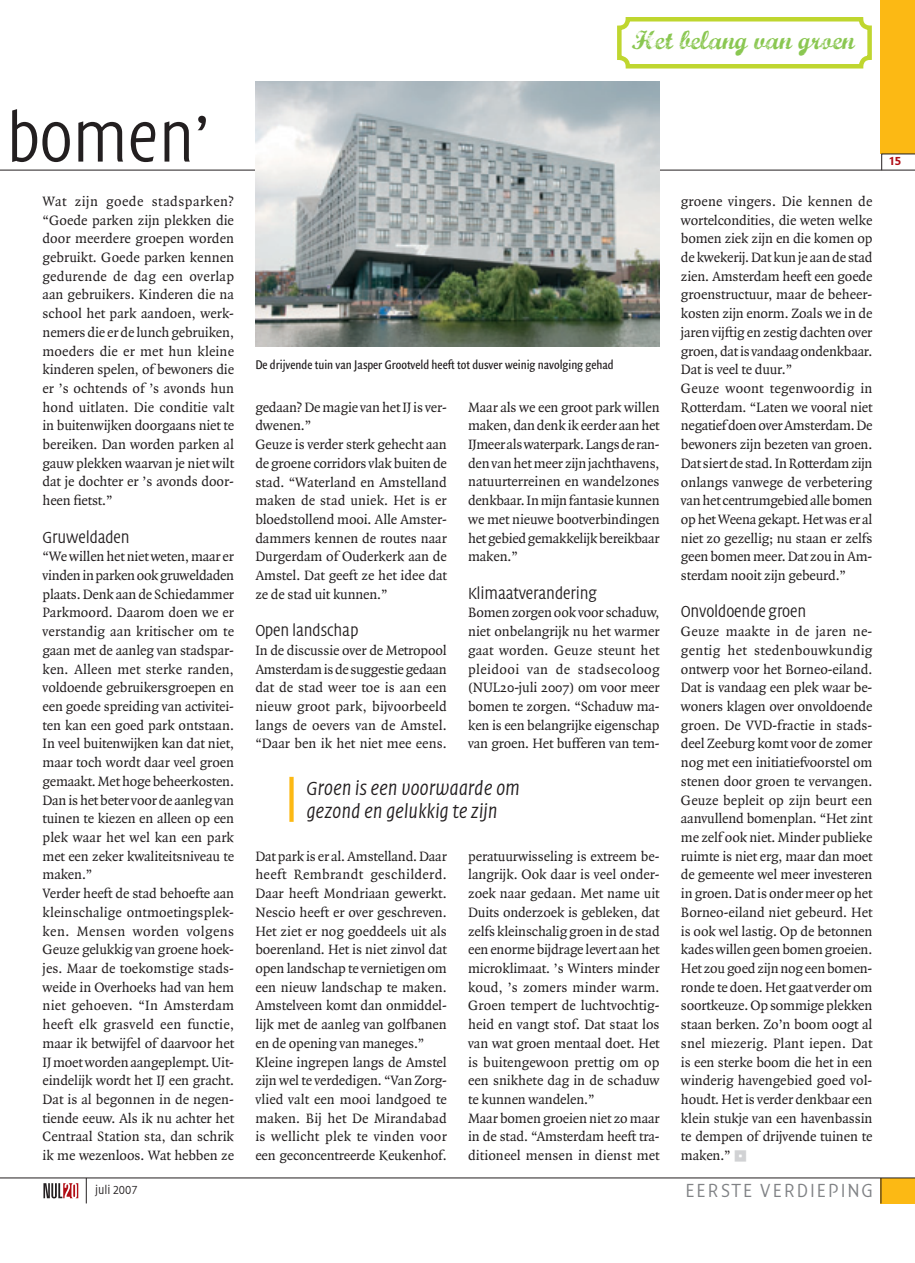
<style>
.page{position:relative;width:915px;height:1263px;background:#fff}
.page>*{position:absolute;margin:0;border:0;box-sizing:border-box;transform-origin:0 0}
.t1{font:300 67.5px "Quadraat Head";letter-spacing:-.005em;color:#231f20}
.t2{font:26.55px "Marcelle Script";letter-spacing:-.005em;color:#8ac751}
.t3{font:italic 300 19.5px/22.5px "Quadraat Head";letter-spacing:-.005em;color:#231f20}
.t4{font:300 19.5px "Quadraat Head";letter-spacing:.095em;color:#808285}
.t5{font:300 16.5px "Quadraat Head";letter-spacing:-.01em;color:#231f20}
.t6{font:14.55px/18.8px "Quadraat";letter-spacing:-.01em;color:#231f20;text-align:justify}
.t7{font:13.5px "Quadraat Sans Con";letter-spacing:-.005em;color:#231f20}
.t8{font:300 12px "Quadraat Head";letter-spacing:-.005em;color:#231f20}
.t9{font:700 12px "Quadraat Head";color:#b10d15}
</style>
<div class="page">
<div style="left:880px;top:0;width:34px;height:154px;background:#fcb914"></div>
<div style="left:880px;top:1178px;width:34px;height:25px;background:#fcb914"></div>
<hr style="left:0;top:170px;width:914px;height:1px;background:#231f20">
<hr style="left:0;top:1177px;width:914px;height:1px;background:#231f20">
<svg style="left:880px;top:153px;width:34px;height:18px"></svg>
<svg style="left:86px;top:1178px;width:1px;height:25px"></svg>
<svg style="left:43px;top:1183px;width:35px;height:15px"></svg>
<svg style="left:880px;top:1178px;width:1px;height:25px"></svg>
<svg style="left:289px;top:777px;width:4px;height:22px"></svg>
<svg style="left:289px;top:799px;width:4px;height:23px"></svg>
<img style="left:255px;top:81px;width:404px;height:265px">
<div style="left:617px;top:17px;width:254px;height:52px;border:4px solid #bfd62f;border-radius:9px"></div>
<h2 class="t2" style="left:631px;top:24px;width:224px">Het belang van groen</h2>
<h1 class="t1" style="left:6px;top:109px;width:203px">bomen’</h1>
<p class="t6" style="left:43px;top:193px;width:193px">Wat zijn goede stadsparken? “Goede parken zijn plekken die door meerdere groepen worden gebruikt. Goede parken kennen gedurende de dag een overlap aan gebruikers. Kinderen die na school het park aandoen, werk&shy;nemers die er de lunch gebruiken, moeders die er met hun kleine kinderen spelen, of bewoners die er ’s ochtends of ’s avonds hun hond uitlaten. Die conditie valt in buitenwijken doorgaans niet te bereiken. Dan worden parken al gauw plekken waarvan je niet wilt dat je dochter er ’s avonds door&shy;heen fietst.”</p>
<p class="t5" style="left:43px;top:530px;width:89px">Gruweldaden</p>
<p class="t6" style="left:43px;top:548px;width:193px;text-align:left">“We willen het niet weten, maar er vinden in parken ook gruweldaden plaats. Denk aan de Schiedammer<br>Parkmoord. Daarom doen we er verstandig aan kritischer om te gaan met de aanleg van stadspar&shy;ken. Alleen met sterke randen, voldoende gebruikersgroepen en een goede spreiding van activitei&shy;ten kan een goed park ontstaan.<br>In veel buitenwijken kan dat niet, maar toch wordt daar veel groen gemaakt. Met hoge beheerkosten.<br>Dan is het beter voor de aanleg van tuinen te kiezen en alleen op een plek waar het wel kan een park met een zeker kwaliteitsniveau te maken.”<br>Verder heeft de stad behoefte aan kleinschalige ontmoetingsplek&shy;ken. Mensen worden volgens<br>Geuze gelukkig van groene hoek&shy;jes. Maar de toekomstige stads&shy;weide in Overhoeks had van hem niet gehoeven. “In Amsterdam heeft elk grasveld een functie, maar ik betwijfel of daarvoor het<br>IJ moet worden aangeplempt. Uit&shy;eindelijk wordt het IJ een gracht.<br>Dat is al begonnen in de negen&shy;tiende eeuw. Als ik nu achter het<br>Centraal Station sta, dan schrik ik me wezenloos. Wat hebben ze</p>
<p class="t8" style="left:95px;top:1185px;width:44px">juli 2007</p>
<p class="t7" style="left:255px;top:359px;width:360px">De drijvende tuin van Jasper Grootveld heeft tot dusver weinig navolging gehad</p>
<p class="t6" style="left:255px;top:399px;width:193px;text-align:left">gedaan? De magie van het IJ is ver&shy;dwenen.”<br>Geuze is verder sterk gehecht aan de groene corridors vlak buiten de stad. “Waterland en Amstelland maken de stad uniek. Het is er bloedstollend mooi. Alle Amster&shy;dammers kennen de routes naar<br>Durgerdam of Ouderkerk aan de<br>Amstel. Dat geeft ze het idee dat ze de stad uit kunnen.”</p>
<p class="t5" style="left:255px;top:623px;width:105px">Open landschap</p>
<p class="t6" style="left:255px;top:642px;width:193px">In de discussie over de Metropool Amsterdam is de suggestie gedaan dat de stad weer toe is aan een nieuw groot park, bijvoorbeeld langs de oevers van de Amstel. “Daar ben ik het niet mee eens.</p>
<p class="t6" style="left:468px;top:399px;width:193px">Maar als we een groot park willen maken, dan denk ik eerder aan het IJmeer als waterpark. Langs de ran&shy;den van het meer zijn jachthavens, natuurterreinen en wandelzones denkbaar. In mijn fantasie kunnen we met nieuwe bootverbindingen het gebied gemakkelijk bereikbaar maken.”</p>
<p class="t5" style="left:468px;top:586px;width:130px">Klimaatverandering</p>
<p class="t6" style="left:468px;top:605px;width:193px">Bomen zorgen ook voor schaduw, niet onbelangrijk nu het warmer gaat worden. Geuze steunt het pleidooi van de stadsecoloog (NUL20-juli 2007) om voor meer bomen te zorgen. “Schaduw ma&shy;ken is een belangrijke eigenschap van groen. Het bufferen van tem-</p>
<h3 class="t3" style="left:306px;top:778px;width:215px">Groen is een voorwaarde om gezond en gelukkig te zijn</h3>
<p class="t6" style="left:255px;top:848px;width:193px;text-align:left">Dat park is er al. Amstelland. Daar heeft Rembrandt geschilderd.<br>Daar heeft Mondriaan gewerkt.<br>Nescio heeft er over geschreven.<br>Het ziet er nog goeddeels uit als boerenland. Het is niet zinvol dat open landschap te vernietigen om een nieuw landschap te maken.<br>Amstelveen komt dan onmiddel&shy;lijk met de aanleg van golfbanen en de opening van maneges.”<br>Kleine ingrepen langs de Amstel zijn wel te verdedigen. “Van Zorg&shy;vlied valt een mooi landgoed te maken. Bij het De Mirandabad is wellicht plek te vinden voor een geconcentreerde Keukenhof.</p>
<p class="t6" style="left:468px;top:848px;width:193px;text-align:left">peratuurwisseling is extreem be&shy;langrijk. Ook daar is veel onder&shy;zoek naar gedaan. Met name uit<br>Duits onderzoek is gebleken, dat zelfs kleinschalig groen in de stad een enorme bijdrage levert aan het microklimaat. ’s Winters minder koud, ’s zomers minder warm.<br>Groen tempert de luchtvochtig&shy;heid en vangt stof. Dat staat los van wat groen mentaal doet. Het is buitengewoon prettig om op een snikhete dag in de schaduw te kunnen wandelen.”<br>Maar bomen groeien niet zo maar in de stad. “Amsterdam heeft tra&shy;ditioneel mensen in dienst met</p>
<p class="t6" style="left:680px;top:193px;width:193px;text-align:left">groene vingers. Die kennen de wortelcondities, die weten welke bomen ziek zijn en die komen op de kwekerij. Dat kun je aan de stad zien. Amsterdam heeft een goede groenstructuur, maar de beheer&shy;kosten zijn enorm. Zoals we in de jaren vijftig en zestig dachten over groen, dat is vandaag ondenkbaar.<br>Dat is veel te duur.”<br>Geuze woont tegenwoordig in<br>Rotterdam. “Laten we vooral niet negatief doen over Amsterdam. De bewoners zijn bezeten van groen.<br>Dat siert de stad. In Rotterdam zijn onlangs vanwege de verbetering van het centrumgebied alle bomen op het Weena gekapt. Het was er al niet zo gezellig; nu staan er zelfs geen bomen meer. Dat zou in Am&shy;sterdam nooit zijn gebeurd.”</p>
<p class="t5" style="left:680px;top:605px;width:127px">Onvoldoende groen</p>
<p class="t6" style="left:680px;top:623px;width:193px">Geuze maakte in de jaren ne&shy;gentig het stedenbouwkundig ontwerp voor het Borneo-eiland.<br>Dat is vandaag een plek waar be&shy;woners klagen over onvoldoende groen. De VVD-fractie in stads&shy;deel Zeeburg komt voor de zomer nog met een initiatiefvoorstel om stenen door groen te vervangen.<br>Geuze bepleit op zijn beurt een aanvullend bomenplan. “Het zint me zelf ook niet. Minder publieke ruimte is niet erg, maar dan moet de gemeente wel meer investeren in groen. Dat is onder meer op het Borneo-eiland niet gebeurd. Het is ook wel lastig. Op de betonnen kades willen geen bomen groeien.<br>Het zou goed zijn nog een bomen&shy;ronde te doen. Het gaat verder om soortkeuze. Op sommige plekken staan berken. Zo’n boom oogt al snel miezerig. Plant iepen. Dat is een sterke boom die het in een winderig havengebied goed vol&shy;houdt. Het is verder denkbaar een klein stukje van een havenbassin te dempen of drijvende tuinen te maken.” <sub>z</sub></p>
<h3 class="t4" style="left:685px;top:1181px;width:189px">EERSTE VERDIEPING</h3>
<p class="t9" style="left:888px;top:156px;width:14px">15</p>
</div>
